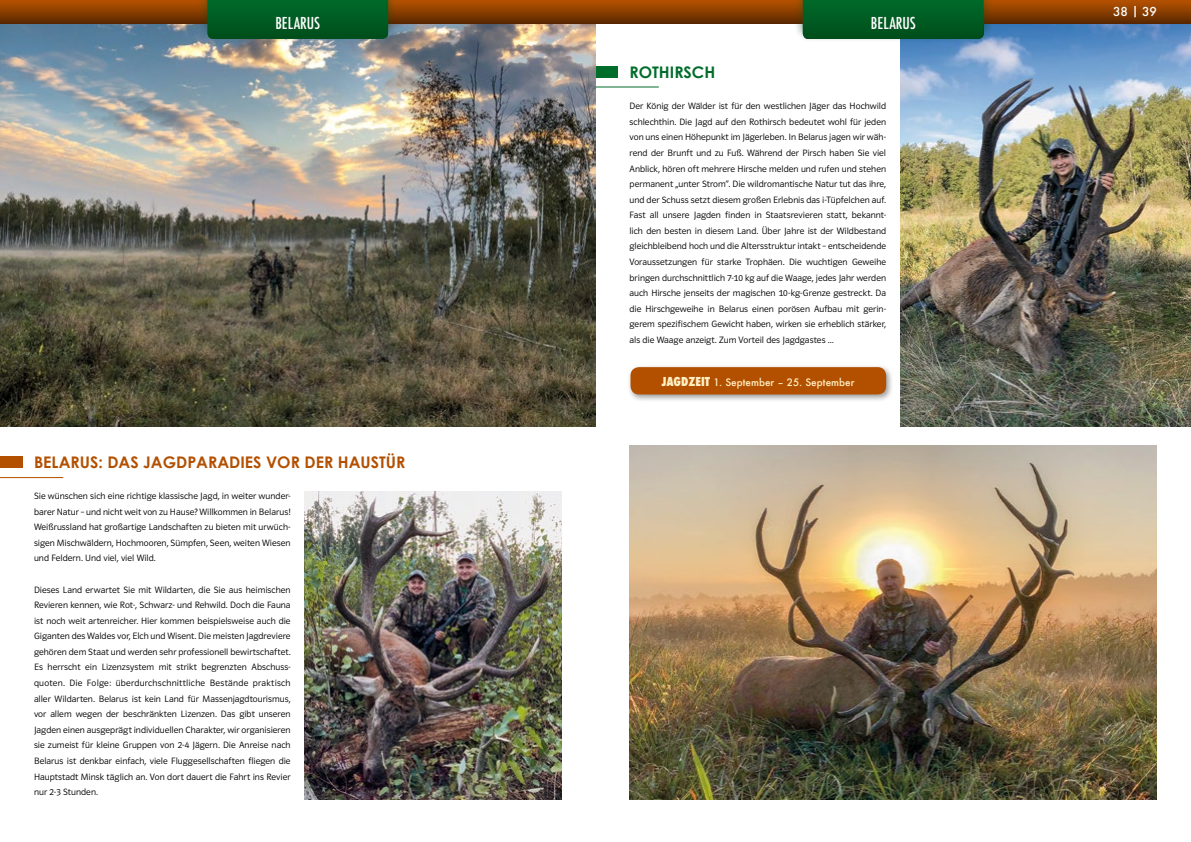
<style>
.page{position:relative;width:1191px;height:842px;background:#fff}
.page>*{position:absolute;margin:0;border:0;box-sizing:border-box;transform-origin:0 0}
.t1{font:700 16px "Century Gothic";color:#b35000}
.t2{font:500 condensed 16px "Futura";color:#fff}
.t3{font:700 16px "Century Gothic";color:#006d2b}
.t4{font:500 12px "Futura";color:#fff}
.t5{font:500 10px "Futura";color:#ffefc3}
.t6{font:9.5px/15.6px "Polo 11 Leicht";letter-spacing:.005em;color:#000;text-align:justify}
.s1{font-weight:800;font-stretch:condensed;font-size:12px}
</style>
<div class="page">
<div style="left:595px;top:66px;width:23px;height:12px;background:#006d2b"></div>
<hr style="left:595px;top:86px;width:64px;height:1px;background:#006d2b">
<div style="left:627px;top:364px;width:266px;height:38px;background:#000;opacity:.4"></div>
<div style="left:630px;top:367px;width:256px;height:27px;background:#b35000;border-radius:9px"></div>
<hr style="left:0;top:477px;width:63px;height:1px;background:#b35000">
<div style="left:0;top:456px;width:23px;height:11px;background:#b35000"></div>
<img style="left:305px;top:492px;width:256px;height:307px">
<img style="left:0;top:23px;width:595px;height:403px">
<img style="left:900px;top:23px;width:291px;height:403px">
<img style="left:629px;top:445px;width:528px;height:354px">
<svg style="left:0;top:0;width:1191px;height:23px;background:#8a3d00"></svg>
<div style="left:793px;top:0;width:200px;height:43px;background:#004c1a;opacity:.39"></div>
<svg style="left:803px;top:0;width:180px;height:39px;background:#005b22"></svg>
<div style="left:198px;top:0;width:200px;height:43px;background:#004c1a;opacity:.39"></div>
<svg style="left:207px;top:0;width:181px;height:39px;background:#005b22"></svg>
<h1 class="t2" style="left:275px;top:13px;width:46px">BELARUS</h1>
<h1 class="t2" style="left:871px;top:13px;width:46px">BELARUS</h1>
<h1 class="t3" style="left:629px;top:62px;width:87px">ROTHIRSCH</h1>
<p class="t6" style="left:629px;top:98px;width:258px">Der König der Wälder ist für den westlichen Jäger das Hochwild schlechthin. Die Jagd auf den Rothirsch bedeutet wohl für jeden von uns einen Höhepunkt im Jägerleben. In Belarus jagen wir wäh&shy;rend der Brunft und zu Fuß. Während der Pirsch haben Sie viel Anblick, hören oft mehrere Hirsche melden und rufen und stehen permanent „unter Strom“. Die wildromantische Natur tut das ihre, und der Schuss setzt diesem großen Erlebnis das i-Tüpfelchen auf.<br>Fast all unsere Jagden finden in Staatsrevieren statt, bekannt&shy;lich den besten in diesem Land. Über Jahre ist der Wildbestand gleichbleibend hoch und die Altersstruktur intakt – entscheidende Voraussetzungen für starke Trophäen. Die wuchtigen Geweihe bringen durchschnittlich 7-10 kg auf die Waage, jedes Jahr werden auch Hirsche jenseits der magischen 10-kg-Grenze gestreckt. Da die Hirschgeweihe in Belarus einen porösen Aufbau mit gerin&shy;gerem spezifischem Gewicht haben, wirken sie erheblich stärker, als die Waage anzeigt. Zum Vorteil des Jagdgastes ...</p>
<h1 class="t1" style="left:34px;top:452px;width:373px">BELARUS: DAS JAGDPARADIES VOR DER HAUSTÜR</h1>
<p class="t6" style="left:34px;top:488px;width:258px">Sie wünschen sich eine richtige klassische Jagd, in weiter wunder&shy;barer Natur – und nicht weit von zu Hause? Willkommen in Belarus!<br>Weißrussland hat großartige Landschaften zu bieten mit urwüch&shy;sigen Mischwäldern, Hochmooren, Sümpfen, Seen, weiten Wiesen und Feldern. Und viel, viel Wild.</p>
<p class="t6" style="left:34px;top:582px;width:258px">Dieses Land erwartet Sie mit Wildarten, die Sie aus heimischen Revieren kennen, wie Rot-, Schwarz- und Rehwild. Doch die Fauna ist noch weit artenreicher. Hier kommen beispielsweise auch die Giganten des Waldes vor, Elch und Wisent. Die meisten Jagdreviere gehören dem Staat und werden sehr professionell bewirtschaftet.<br>Es herrscht ein Lizenzsystem mit strikt begrenzten Abschuss&shy;quoten. Die Folge: überdurchschnittliche Bestände praktisch aller Wildarten. Belarus ist kein Land für Massenjagdtourismus, vor allem wegen der beschränkten Lizenzen. Das gibt unseren Jagden einen ausgeprägt individuellen Charakter, wir organisieren sie zumeist für kleine Gruppen von 2-4 Jägern. Die Anreise nach Belarus ist denkbar einfach, viele Fluggesellschaften fliegen die Hauptstadt Minsk täglich an. Von dort dauert die Fahrt ins Revier nur 2-3 Stunden.</p>
<p class="t5" style="left:661px;top:375px;width:194px"><span class="s1">JAGDZEIT</span> 1. September – 25. September</p>
<p class="t4" style="left:1113px;top:3px;width:45px">38 | 39</p>
</div>
